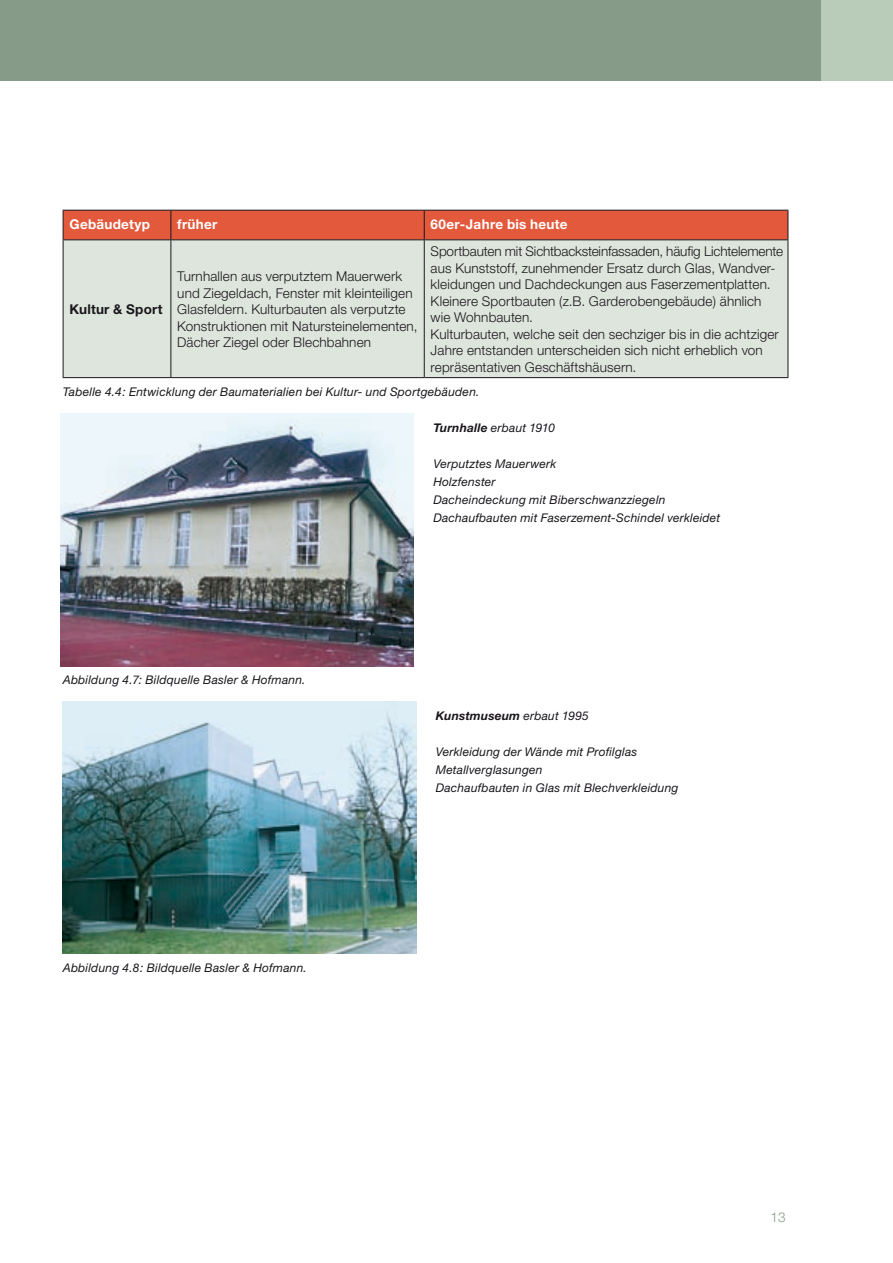
<style>
.page{position:relative;width:893px;height:1263px;background:#fff}
.page>*{position:absolute;margin:0;border:0;box-sizing:border-box;transform-origin:0 0}
.t1{font:300 13.5px/16.5px "Helvetica Neue";letter-spacing:.01em;color:#1a171c}
.t2{font:700 13.5px "Helvetica Neue";letter-spacing:.02em;color:#fff}
.t3{font:700 13.5px "Helvetica Neue";letter-spacing:.015em;color:#1a171c}
.t4{font:300 13.5px "Helvetica Neue";color:#869b88}
.t5{font:italic 12px/18px "Helvetica Neue";letter-spacing:.02em;color:#1a171c}
.t6{font:italic 700 12px "Helvetica Neue";letter-spacing:.01em;color:#1a171c}
.s1{font-weight:700}
.s2{font-weight:400}
</style>
<div class="page">
<div style="left:812px;top:0;width:81px;height:81px;background:#b9ccb9"></div>
<div style="left:0;top:0;width:821px;height:81px;background:#869b88"></div>
<div style="left:64px;top:240px;width:724px;height:137px;background:#dee5dc"></div>
<div style="left:63px;top:210px;width:726px;height:30px;background:#e3593c"></div>
<hr style="left:63px;top:239px;width:108px;height:1px;background:#1a171c">
<hr style="left:63px;top:240px;width:1px;height:137px;background:#1a171c">
<hr style="left:171px;top:239px;width:253px;height:1px;background:#1a171c">
<hr style="left:171px;top:240px;width:1px;height:137px;background:#1a171c">
<hr style="left:424px;top:239px;width:364px;height:1px;background:#1a171c">
<hr style="left:424px;top:240px;width:1px;height:137px;background:#1a171c">
<hr style="left:788px;top:240px;width:1px;height:137px;background:#1a171c">
<hr style="left:63px;top:377px;width:108px;height:1px;background:#1a171c">
<hr style="left:171px;top:377px;width:253px;height:1px;background:#1a171c">
<hr style="left:424px;top:377px;width:364px;height:1px;background:#1a171c">
<img style="left:60px;top:413px;width:354px;height:254px">
<img style="left:63px;top:701px;width:353px;height:253px">
<p class="t2" style="left:69px;top:216px;width:82px">Gebäudetyp</p>
<p class="t2" style="left:177px;top:216px;width:42px">früher</p>
<p class="t2" style="left:431px;top:216px;width:138px">60er-Jahre bis heute</p>
<p class="t3" style="left:69px;top:301px;width:95px">Kultur &amp; Sport</p>
<p class="t1" style="left:177px;top:268px;width:242px">Turnhallen aus verputztem Mauerwerk und Ziegeldach, Fenster mit kleinteiligen Glasfeldern. Kulturbauten als verputzte Konstruktionen mit Natursteinelementen, Dächer Ziegel oder Blechbahnen</p>
<p class="t1" style="left:431px;top:243px;width:354px">Sportbauten mit Sichtbacksteinfassaden, häufig Lichtelemente aus Kunststoff, zunehmender Ersatz durch Glas, Wandver&shy;kleidungen und Dachdeckungen aus Faserzementplatten.<br>Kleinere Sportbauten (z.B. Garderobengebäude) ähnlich wie Wohnbauten.<br>Kulturbauten, welche seit den sechziger bis in die achtziger Jahre entstanden unterscheiden sich nicht erheblich von repräsentativen Geschäftshäusern.</p>
<p class="t5" style="left:63px;top:383px;width:418px">Tabelle 4.4: Entwicklung der Baumaterialien bei Kultur- und Sportgebäuden.</p>
<p class="t5" style="left:63px;top:671px;width:244px">Abbildung 4.7: Bildquelle Basler &amp; Hofmann.</p>
<p class="t5" style="left:63px;top:959px;width:246px">Abbildung 4.8: Bildquelle Basler &amp; Hofmann.</p>
<p class="t5" style="left:433px;top:419px;width:123px"><span class="s1">Turnhalle</span> erbaut 1910</p>
<p class="t5" style="left:433px;top:455px;width:288px">Verputztes Mauerwerk<br>Holzfenster<br>Dacheindeckung mit Biberschwanzziegeln Dachaufbauten mit Faserzement-Schindel verkleidet</p>
<p class="t6" style="left:436px;top:708px;width:155px">Kunstmuseum <span class="s2">erbaut 1995</span></p>
<p class="t5" style="left:436px;top:743px;width:244px">Verkleidung der Wände mit Profilglas<br>Metallverglasungen<br>Dachaufbauten in Glas mit Blechverkleidung</p>
<p class="t4" style="left:771px;top:1209px;width:17px">13</p>
</div>
